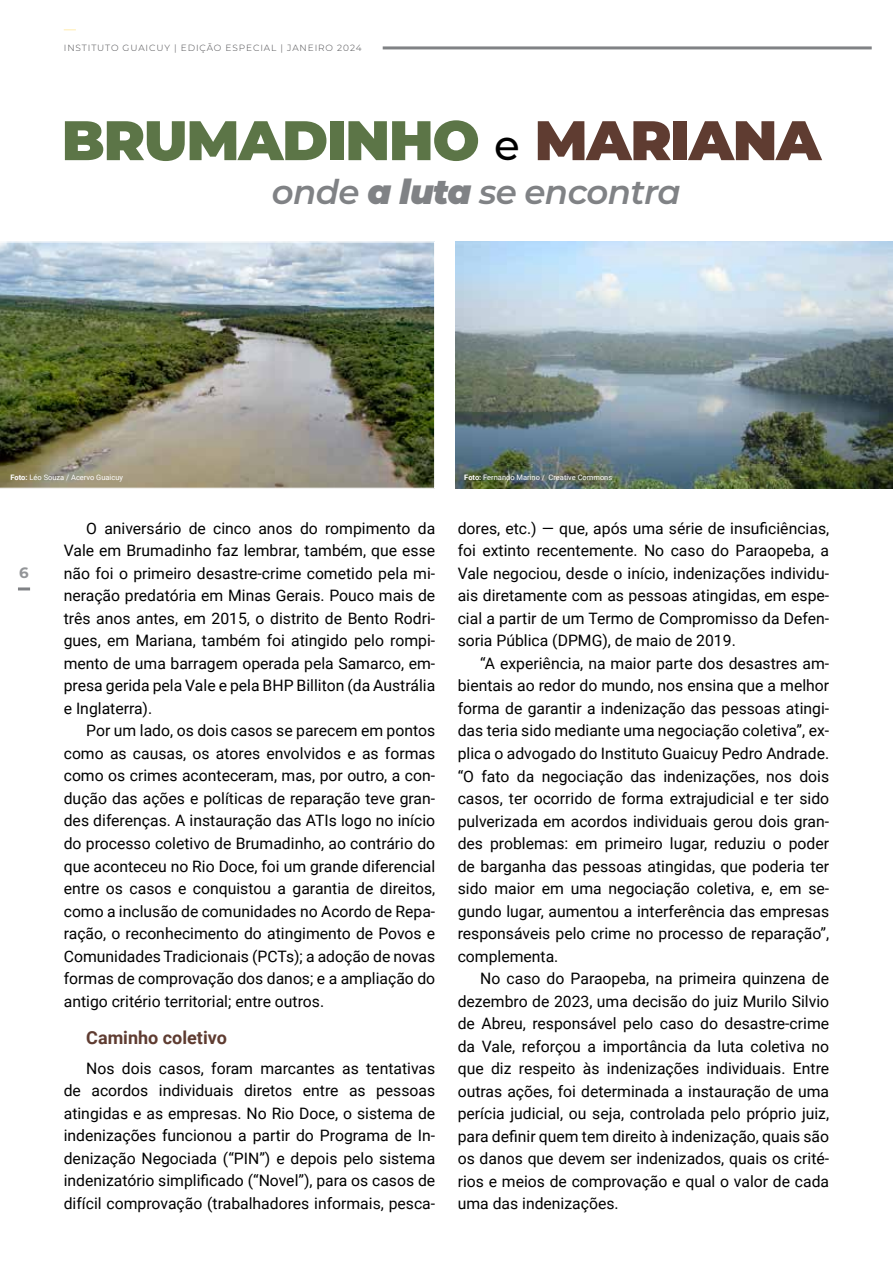
<style>
.page{position:relative;width:893px;height:1263px;background:#fff}
.page>*{position:absolute;margin:0;border:0;box-sizing:border-box;transform-origin:0 0}
.t1{font:900 55.65px "Montserrat";letter-spacing:-.02em;color:#5c7547}
.t2{font:italic 600 34.05px "Montserrat";letter-spacing:-.02em;color:#808285}
.t3{font:700 18px "Roboto";color:#5f3c31}
.t4{font:15.75px/22.5px "Roboto";color:#000;text-align:justify}
.t5{font:700 15px "Montserrat";color:#939598}
.t6{font:300 9px "Montserrat";letter-spacing:.1em;color:#4a4a4d}
.t7{font:7.5px "Roboto";color:#fff}
.s1{font-weight:500;font-size:42px;color:#000}
.s2{color:#5f3c31}
.s3{font-weight:700}
.s4{font-weight:900}
</style>
<div class="page">
<hr style="left:383px;top:46px;width:489px;height:3px;background:#808285">
<svg style="left:64px;top:29px;width:12px;height:2px"></svg>
<svg style="left:18px;top:587px;width:12px;height:3px"></svg>
<img style="left:0;top:241px;width:435px;height:248px">
<img style="left:456px;top:241px;width:437px;height:248px">
<p class="t6" style="left:64px;top:42px;width:299px">INSTITUTO GUAICUY | EDIÇÃO ESPECIAL | JANEIRO 2024</p>
<h1 class="t1" style="left:62px;top:99px;width:761px">BRUMADINHO <span class="s1">e</span> <span class="s2">MARIANA</span></h1>
<p class="t7" style="left:11px;top:472px;width:114px"><span class="s3">Foto:</span> Léo Souza / Acervo Guaicuy</p>
<h2 class="t2" style="left:272px;top:168px;width:410px">onde <span class="s4">a luta</span> se encontra</h2>
<p class="t7" style="left:464px;top:472px;width:149px"><span class="s3">Foto:</span> Fernando Marino / Creative Commons</p>
<p class="t5" style="left:19px;top:562px;width:11px">6</p>
<p class="t4" style="left:64px;top:516px;width:373px;text-indent:23px">O aniversário de cinco anos do rompimento da Vale em Brumadinho faz lembrar, também, que esse não foi o primeiro desastre-crime cometido pela mi&shy;neração predatória em Minas Gerais. Pouco mais de três anos antes, em 2015, o distrito de Bento Rodri&shy;gues, em Mariana, também foi atingido pelo rompi&shy;mento de uma barragem operada pela Samarco, em&shy;presa gerida pela Vale e pela BHP Billiton (da Austrália e Inglaterra).</p>
<p class="t4" style="left:64px;top:719px;width:373px;text-indent:23px">Por um lado, os dois casos se parecem em pontos como as causas, os atores envolvidos e as formas como os crimes aconteceram, mas, por outro, a con&shy;dução das ações e políticas de reparação teve gran&shy;des diferenças. A instauração das ATIs logo no início do processo coletivo de Brumadinho, ao contrário do que aconteceu no Rio Doce, foi um grande diferencial entre os casos e conquistou a garantia de direitos, como a inclusão de comunidades no Acordo de Repa&shy;ração, o reconhecimento do atingimento de Povos e Comunidades Tradicionais (PCTs); a adoção de novas formas de comprovação dos danos; e a ampliação do antigo critério territorial; entre outros.</p>
<p class="t3" style="left:86px;top:1025px;width:142px">Caminho coletivo</p>
<p class="t4" style="left:64px;top:1056px;width:373px;text-indent:23px">Nos dois casos, foram marcantes as tentativas de acordos individuais diretos entre as pessoas atingidas e as empresas. No Rio Doce, o sistema de indenizações funcionou a partir do Programa de In&shy;denização Negociada (“PIN”) e depois pelo sistema indenizatório simplificado (“Novel”), para os casos de difícil comprovação (trabalhadores informais, pesca-</p>
<p class="t4" style="left:458px;top:516px;width:373px">dores, etc.) — que, após uma série de insuficiências, foi extinto recentemente. No caso do Paraopeba, a Vale negociou, desde o início, indenizações individu&shy;ais diretamente com as pessoas atingidas, em espe&shy;cial a partir de um Termo de Compromisso da Defen&shy;soria Pública (DPMG), de maio de 2019.</p>
<p class="t4" style="left:458px;top:651px;width:373px;text-indent:23px">“A experiência, na maior parte dos desastres am&shy;bientais ao redor do mundo, nos ensina que a melhor forma de garantir a indenização das pessoas atingi&shy;das teria sido mediante uma negociação coletiva”, ex&shy;plica o advogado do Instituto Guaicuy Pedro Andrade. “O fato da negociação das indenizações, nos dois casos, ter ocorrido de forma extrajudicial e ter sido pulverizada em acordos individuais gerou dois gran&shy;des problemas: em primeiro lugar, reduziu o poder de barganha das pessoas atingidas, que poderia ter sido maior em uma negociação coletiva, e, em se&shy;gundo lugar, aumentou a interferência das empresas responsáveis pelo crime no processo de reparação”, complementa.</p>
<p class="t4" style="left:458px;top:967px;width:373px;text-indent:23px">No caso do Paraopeba, na primeira quinzena de dezembro de 2023, uma decisão do juiz Murilo Silvio de Abreu, responsável pelo caso do desastre-crime da Vale, reforçou a importância da luta coletiva no que diz respeito às indenizações individuais. Entre outras ações, foi determinada a instauração de uma perícia judicial, ou seja, controlada pelo próprio juiz, para definir quem tem direito à indenização, quais são os danos que devem ser indenizados, quais os crité&shy;rios e meios de comprovação e qual o valor de cada uma das indenizações.</p>
</div>
